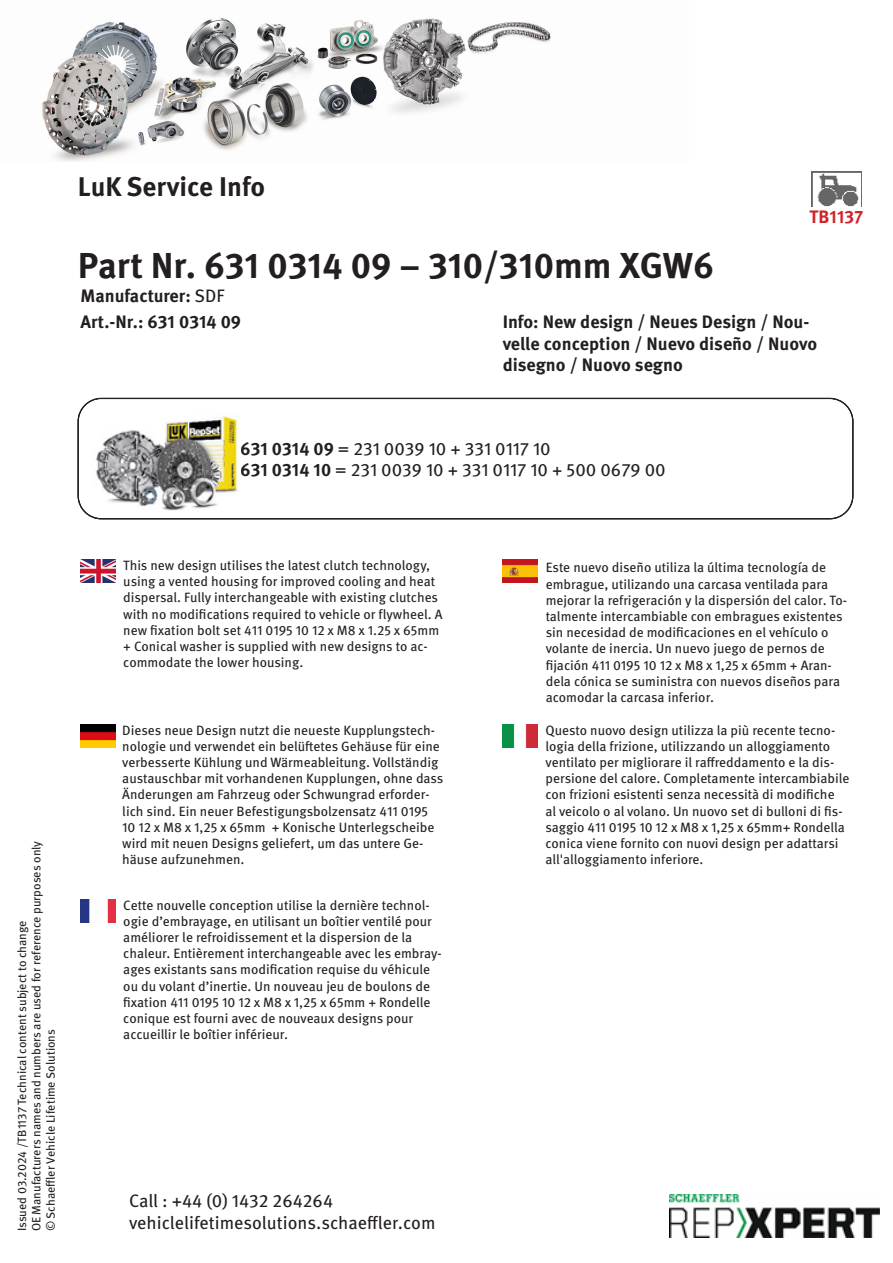
<style>
.page{position:relative;width:893px;height:1263px;background:#fff}
.page>*{position:absolute;margin:0;border:0;box-sizing:border-box;transform-origin:0 0}
.t1{font:700 36px "Meta OT";color:#231f20}
.t2{font:700 27px "Meta OT";color:#231f20}
.t3{font:18px "Meta OT";color:#231f20}
.t4{font:700 18px/21.6px "Meta OT";color:#231f20}
.t5{font:700 18px "Meta OT";color:#d1232a}
.t6{font:13.5px/16.2px "Meta OT";color:#231f20}
.t7{font:12px "Meta OT";color:#231f20}
.s1{font-weight:400}
.s2{font-weight:700}
</style>
<div class="page">
<img style="left:42px;top:18px;width:509px;height:144px">
<img style="left:811px;top:171px;width:50px;height:36px">
<img style="left:92px;top:414px;width:147px;height:105px">
<div style="left:78px;top:399px;width:775px;height:120px;border:1px solid #231f20;border-radius:23px"></div>
<img style="left:81px;top:560px;width:35px;height:23px">
<img style="left:503px;top:560px;width:35px;height:23px">
<img style="left:503px;top:724px;width:35px;height:23px">
<img style="left:81px;top:724px;width:35px;height:23px">
<img style="left:81px;top:899px;width:35px;height:23px">
<img style="left:670px;top:1195px;width:209px;height:42px">
<p class="t2" style="left:78px;top:170px;width:189px">LuK Service Info</p>
<p class="t5" style="left:809px;top:205px;width:56px">TB1137</p>
<p class="t1" style="left:78px;top:243px;width:638px">Part Nr. 631 0314 09 – 310/310mm XGW6</p>
<p class="t4" style="left:81px;top:285px;width:145px">Manufacturer: <span class="s1">SDF</span></p>
<p class="t4" style="left:81px;top:311px;width:162px">Art.-Nr.: 631 0314 09</p>
<p class="t4" style="left:503px;top:311px;width:316px">Info: New design / Neues Design / Nou&shy;velle conception / Nuevo diseño / Nuovo disegno / Nuovo segno</p>
<p class="t3" style="left:240px;top:438px;width:312px"><span class="s2">631 0314 09</span> = 231 0039 10 + 331 0117 10</p>
<p class="t3" style="left:240px;top:459px;width:427px"><span class="s2">631 0314 10</span> = 231 0039 10 + 331 0117 10 + 500 0679 00</p>
<p class="t7" style="left:29px;top:1231px;width:392px;rotate:-90deg">OE Manufacturers names and numbers are used for reference purposes only</p>
<p class="t7" style="left:15px;top:1231px;width:312px;rotate:-90deg">Issued 03.2024 /TB1137 Technical content subject to change</p>
<p class="t7" style="left:43px;top:1231px;width:204px;rotate:-90deg">© Schaeffler Vehicle Lifetime Solutions</p>
<p class="t6" style="left:123px;top:557px;width:321px">This new design utilises the latest clutch technology, using a vented housing for improved cooling and heat dispersal. Fully interchangeable with existing clutches with no modifications required to vehicle or flywheel. A new fixation bolt set 411 0195 10 12 x M8 x 1.25 x 65mm + Conical washer is supplied with new designs to ac&shy;commodate the lower housing.</p>
<p class="t6" style="left:122px;top:722px;width:323px">Dieses neue Design nutzt die neueste Kupplungstech&shy;nologie und verwendet ein belüftetes Gehäuse für eine verbesserte Kühlung und Wärmeableitung. Vollständig austauschbar mit vorhandenen Kupplungen, ohne dass Änderungen am Fahrzeug oder Schwungrad erforder&shy;lich sind. Ein neuer Befestigungsbolzensatz 411 0195<br>10 12 x M8 x 1,25 x 65mm + Konische Unterlegscheibe wird mit neuen Designs geliefert, um das untere Ge&shy;häuse aufzunehmen.</p>
<p class="t6" style="left:123px;top:897px;width:320px">Cette nouvelle conception utilise la dernière technol&shy;ogie d’embrayage, en utilisant un boîtier ventilé pour améliorer le refroidissement et la dispersion de la chaleur. Entièrement interchangeable avec les embray&shy;ages existants sans modification requise du véhicule ou du volant d’inertie. Un nouveau jeu de boulons de fixation 411 0195 10 12 x M8 x 1,25 x 65mm + Rondelle conique est fourni avec de nouveaux designs pour accueillir le boîtier inférieur.</p>
<p class="t3" style="left:129px;top:1190px;width:206px">Call : +44 (0) 1432 264264</p>
<p class="t3" style="left:129px;top:1211px;width:308px">vehiclelifetimesolutions.schaeffler.com</p>
<p class="t6" style="left:546px;top:560px;width:303px">Este nuevo diseño utiliza la última tecnología de embrague, utilizando una carcasa ventilada para mejorar la refrigeración y la dispersión del calor. To&shy;talmente intercambiable con embragues existentes sin necesidad de modificaciones en el vehículo o volante de inercia. Un nuevo juego de pernos de fijación 411 0195 10 12 x M8 x 1,25 x 65mm + Aran&shy;dela cónica se suministra con nuevos diseños para acomodar la carcasa inferior.</p>
<p class="t6" style="left:545px;top:722px;width:305px">Questo nuovo design utilizza la più recente tecno&shy;logia della frizione, utilizzando un alloggiamento ventilato per migliorare il raffreddamento e la dis&shy;persione del calore. Completamente intercambiabile con frizioni esistenti senza necessità di modifiche<br>al veicolo o al volano. Un nuovo set di bulloni di fis&shy;saggio 411 0195 10 12 x M8 x 1,25 x 65mm+ Rondella conica viene fornito con nuovi design per adattarsi all'alloggiamento inferiore.</p>
</div>
